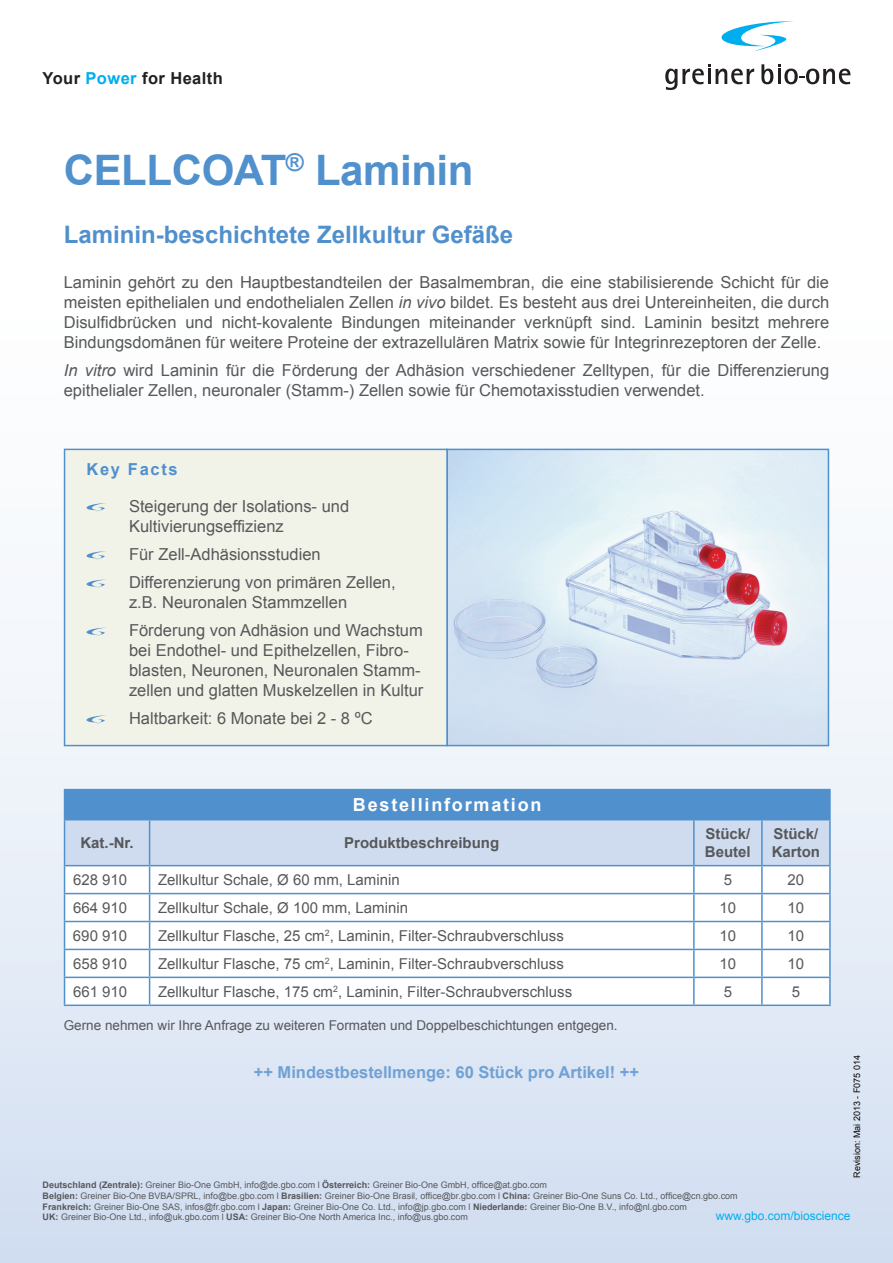
<style>
.page{position:relative;width:893px;height:1263px;background:#fff}
.page>*{position:absolute;margin:0;border:0;box-sizing:border-box;transform-origin:0 0}
.t1{font:700 42px "Arial";letter-spacing:-.01em;color:#5090cc}
.t2{font:700 24px "Arial";color:#5090cc}
.t3{font:700 18px "Arial";letter-spacing:.1em;color:#fff}
.t4{font:16.5px/19.8px "Arial";color:#57585a}
.t5{font:700 16.5px "Arial";color:#71a1d5}
.t6{font:700 16.5px "Arial";letter-spacing:.025em;color:#231f20}
.t7{font:700 16.5px "Arial";letter-spacing:.1em;color:#5090cc}
.t8{font:15px "Arial";color:#57585a}
.t9{font:700 15px/18px "Arial";color:#57585a}
.t10{font:13.5px "Arial";color:#57585a}
.t11{font:12px "Arial";color:#00aeef}
.t12{font:9px/10.8px "Arial";color:#57585a}
.t13{font:9px "Arial";color:#0c0806}
.s1{color:#00aeef}
.s2{font-style:italic}
.s3{font-weight:700}
</style>
<div class="page">
<div style="left:0;top:0;width:893px;height:1263px;background:linear-gradient(to bottom,#fff,#d8e3f3)"></div>
<svg style="left:721px;top:21px;width:73px;height:31px"></svg>
<svg style="left:665px;top:64px;width:89px;height:26px"></svg>
<svg style="left:761px;top:64px;width:89px;height:20px"></svg>
<img style="left:449px;top:452px;width:377px;height:291px">
<div style="left:446px;top:449px;width:383px;height:297px;border:2px solid #5090cc"></div>
<hr style="left:829px;top:866px;width:2px;height:27px;background:#5090cc">
<hr style="left:762px;top:893px;width:69px;height:1px;background:#5090cc">
<hr style="left:829px;top:894px;width:2px;height:27px;background:#5090cc">
<hr style="left:762px;top:921px;width:69px;height:1px;background:#5090cc">
<hr style="left:829px;top:922px;width:2px;height:27px;background:#5090cc">
<hr style="left:762px;top:949px;width:69px;height:1px;background:#5090cc">
<hr style="left:829px;top:950px;width:2px;height:26px;background:#5090cc">
<hr style="left:762px;top:976px;width:69px;height:2px;background:#5090cc">
<hr style="left:829px;top:978px;width:2px;height:26px;background:#5090cc">
<hr style="left:64px;top:1004px;width:86px;height:2px;background:#5090cc">
<hr style="left:150px;top:1004px;width:544px;height:2px;background:#5090cc">
<hr style="left:694px;top:1004px;width:68px;height:2px;background:#5090cc">
<hr style="left:762px;top:1004px;width:69px;height:2px;background:#5090cc">
<hr style="left:64px;top:789px;width:86px;height:1px;background:#5090cc">
<svg style="left:64px;top:790px;width:766px;height:214px"></svg>
<hr style="left:150px;top:789px;width:544px;height:1px;background:#5090cc">
<hr style="left:694px;top:789px;width:68px;height:1px;background:#5090cc">
<hr style="left:762px;top:789px;width:69px;height:1px;background:#5090cc">
<hr style="left:829px;top:790px;width:2px;height:29px;background:#5090cc">
<hr style="left:64px;top:819px;width:86px;height:1px;background:#5090cc">
<hr style="left:64px;top:820px;width:1px;height:45px;background:#5090cc">
<hr style="left:762px;top:819px;width:69px;height:1px;background:#5090cc">
<hr style="left:829px;top:820px;width:2px;height:45px;background:#5090cc">
<hr style="left:64px;top:865px;width:86px;height:1px;background:#5090cc">
<hr style="left:762px;top:865px;width:69px;height:1px;background:#5090cc">
<hr style="left:150px;top:819px;width:544px;height:1px;background:#5090cc">
<hr style="left:149px;top:820px;width:1px;height:45px;background:#5090cc">
<hr style="left:150px;top:865px;width:544px;height:1px;background:#5090cc">
<hr style="left:694px;top:819px;width:68px;height:1px;background:#5090cc">
<hr style="left:693px;top:820px;width:2px;height:45px;background:#5090cc">
<hr style="left:761px;top:820px;width:2px;height:45px;background:#5090cc">
<hr style="left:694px;top:865px;width:68px;height:1px;background:#5090cc">
<div style="left:65px;top:449px;width:382px;height:296px;background:#f2f3e8"></div>
<svg style="left:86px;top:503px;width:20px;height:9px"></svg>
<svg style="left:86px;top:551px;width:20px;height:9px"></svg>
<svg style="left:86px;top:580px;width:19px;height:8px"></svg>
<svg style="left:86px;top:628px;width:19px;height:8px"></svg>
<svg style="left:86px;top:715px;width:20px;height:9px"></svg>
<div style="left:64px;top:449px;width:384px;height:297px;border:2px solid #5090cc"></div>
<p class="t6" style="left:43px;top:67px;width:182px">Your <span class="s1">Power</span> for Health</p>
<h1 class="t1" style="left:64px;top:143px;width:411px">CELLCOAT<sup>®</sup> Laminin</h1>
<h2 class="t2" style="left:64px;top:218px;width:451px">Laminin-beschichtete Zellkultur Gefäße</h2>
<p class="t4" style="left:64px;top:273px;width:767px;text-align:justify">Laminin gehört zu den Hauptbestandteilen der Basalmembran, die eine stabilisierende Schicht für die meisten epithelialen und endothelialen Zellen <span class="s2">in vivo</span> bildet. Es besteht aus drei Untereinheiten, die durch Disulfidbrücken und nicht-kovalente Bindungen miteinander verknüpft sind. Laminin besitzt mehrere Bindungsdomänen für weitere Proteine der extrazellulären Matrix sowie für Integrinrezeptoren der Zelle.</p>
<p class="t4" style="left:64px;top:361px;width:767px"><span class="s2">In vitro</span> wird Laminin für die Förderung der Adhäsion verschiedener Zelltypen, für die Differenzierung epithelialer Zellen, neuronaler (Stamm-) Zellen sowie für Chemotaxisstudien verwendet.</p>
<p class="t7" style="left:87px;top:458px;width:93px">Key Facts</p>
<p class="t4" style="left:129px;top:496px;width:222px">Steigerung der Isolations- und<br>Kultivierungseffizienz</p>
<p class="t4" style="left:129px;top:540px;width:268px;line-height:28.3px">Für Zell-Adhäsionsstudien<br>Differenzierung von primären Zellen,</p>
<p class="t4" style="left:129px;top:588px;width:295px;line-height:28.3px">z.B. Neuronalen Stammzellen<br>Förderung von Adhäsion und Wachstum</p>
<p class="t4" style="left:129px;top:640px;width:296px">bei Endothel- und Epithelzellen, Fibro&shy;blasten, Neuronen, Neuronalen Stamm&shy;zellen und glatten Muskelzellen in Kultur</p>
<p class="t4" style="left:129px;top:708px;width:245px">Haltbarkeit: 6 Monate bei 2 - 8 ºC</p>
<p class="t3" style="left:353px;top:793px;width:190px">Bestellinformation</p>
<p class="t9" style="left:80px;top:834px;width:55px">Kat.-Nr.</p>
<p class="t9" style="left:344px;top:834px;width:157px">Produktbeschreibung</p>
<p class="t9" style="left:705px;top:825px;width:47px">Stück/<br>Beutel</p>
<p class="t9" style="left:772px;top:825px;width:50px">Stück/<br>Karton</p>
<p class="t8" style="left:73px;top:870px;width:56px">628 910</p>
<p class="t8" style="left:158px;top:870px;width:243px">Zellkultur Schale, Ø 60 mm, Laminin</p>
<p class="t8" style="left:724px;top:870px;width:10px">5</p>
<p class="t8" style="left:787px;top:870px;width:18px">20</p>
<p class="t8" style="left:73px;top:898px;width:56px">664 910</p>
<p class="t8" style="left:158px;top:898px;width:252px">Zellkultur Schale, Ø 100 mm, Laminin</p>
<p class="t8" style="left:719px;top:898px;width:18px">10</p>
<p class="t8" style="left:787px;top:898px;width:18px">10</p>
<p class="t8" style="left:73px;top:926px;width:56px">690 910</p>
<p class="t8" style="left:158px;top:926px;width:407px">Zellkultur Flasche, 25 cm<sup>2</sup>, Laminin, Filter-Schraubverschluss</p>
<p class="t8" style="left:719px;top:926px;width:18px">10</p>
<p class="t8" style="left:788px;top:926px;width:18px">10</p>
<p class="t8" style="left:73px;top:954px;width:56px">658 910</p>
<p class="t8" style="left:158px;top:954px;width:407px">Zellkultur Flasche, 75 cm<sup>2</sup>, Laminin, Filter-Schraubverschluss</p>
<p class="t8" style="left:719px;top:954px;width:18px">10</p>
<p class="t8" style="left:788px;top:954px;width:18px">10</p>
<p class="t8" style="left:73px;top:982px;width:56px">661 910</p>
<p class="t8" style="left:158px;top:982px;width:416px">Zellkultur Flasche, 175 cm<sup>2</sup>, Laminin, Filter-Schraubverschluss</p>
<p class="t8" style="left:724px;top:982px;width:10px">5</p>
<p class="t8" style="left:792px;top:982px;width:10px">5</p>
<p class="t10" style="left:64px;top:1016px;width:555px">Gerne nehmen wir Ihre Anfrage zu weiteren Formaten und Doppelbeschichtungen entgegen.</p>
<p class="t5" style="left:254px;top:1061px;width:387px">++ Mindestbestellmenge: 60 Stück pro Artikel! ++</p>
<p class="t13" style="left:851px;top:1178px;width:124px;rotate:-90deg">Revision: Mai 2013 - F075 014</p>
<p class="t12" style="left:43px;top:1179px;width:697px"><span class="s3">Deutschland (Zentrale):</span> Greiner Bio-One GmbH, info@de.gbo.com l <span class="s3">Österreich:</span> Greiner Bio-One GmbH, office@at.gbo.com<br><span class="s3">Belgien:</span> Greiner Bio-One BVBA/SPRL, info@be.gbo.com l <span class="s3">Brasilien:</span> Greiner Bio-One Brasil, office@br.gbo.com l <span class="s3">China:</span> Greiner Bio-One Suns Co. Ltd., office@cn.gbo.com <span class="s3">Frankreich:</span> Greiner Bio-One SAS, infos@fr.gbo.com l <span class="s3">Japan:</span> Greiner Bio-One Co. Ltd., info@jp.gbo.com l <span class="s3">Niederlande:</span> Greiner Bio-One B.V., info@nl.gbo.com<br><span class="s3">UK:</span> Greiner Bio-One Ltd., info@uk.gbo.com l <span class="s3">USA:</span> Greiner Bio-One North America Inc., info@us.gbo.com</p>
<p class="t11" style="left:716px;top:1207px;width:136px">www.gbo.com/bioscience</p>
</div>
